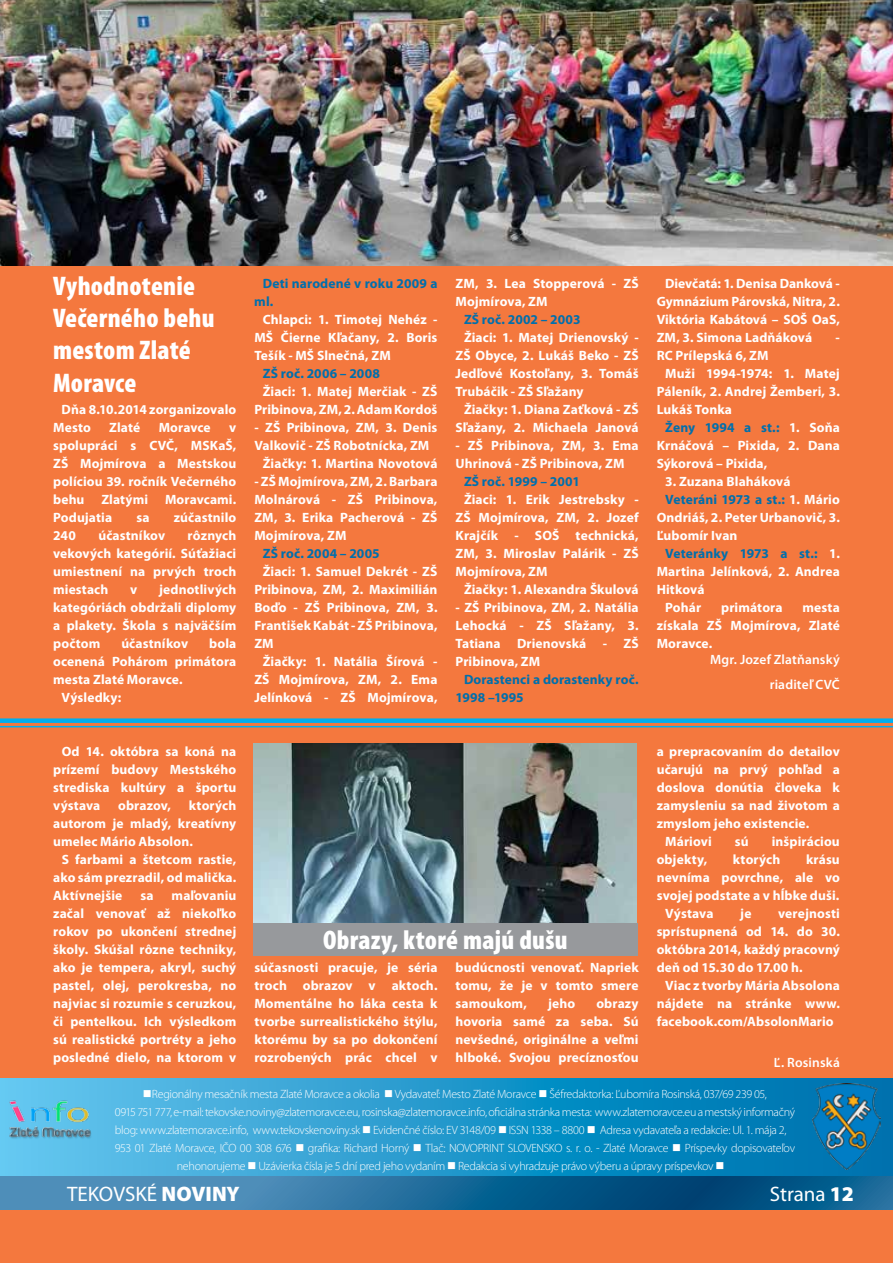
<style>
.page{position:relative;width:893px;height:1263px;background:#f4783e}
.page>*{position:absolute;margin:0;border:0;box-sizing:border-box;transform-origin:0 0}
.t1{font:900 condensed 27px/32.4px "Mini Pro";letter-spacing:.01em;color:#fff}
.t2{font:21px "Mini Pro";color:#fff}
.t3{font:700 13.5px/18px "Mini Pro";letter-spacing:.01em;color:#fff;text-align:justify}
.t4{font:700 13.5px/18px "Mini Pro";letter-spacing:.01em;color:#006fac}
.t5{font:600 13.5px/25px "Mini Pro";letter-spacing:.01em;color:#fff;text-align:right}
.t6{font:300 12px "Mini Pro";letter-spacing:-.025em;color:#fff}
.s1{color:#fff}
.s2{font-weight:900}
</style>
<div class="page">
<svg style="left:0;top:1176px;width:893px;height:34px;background:#236d9b"></svg>
<svg style="left:0;top:1078px;width:893px;height:97px;background:#2398cc"></svg>
<img style="left:813px;top:1084px;width:67px;height:85px">
<img style="left:7px;top:1083px;width:85px;height:75px">
<img style="left:253px;top:743px;width:383px;height:180px">
<div style="left:253px;top:923px;width:385px;height:33px;background:#97999c"></div>
<div style="left:0;top:718px;width:893px;height:5px;background:#00aeef"></div>
<hr style="left:0;top:726px;width:893px;height:1px;background:#00aeef">
<img style="left:0;top:0;width:893px;height:266px">
<h1 class="t1" style="left:53px;top:270px;width:163px">Vyhodnotenie<br>Večerného behu mestom Zlaté<br>Moravce</h1>
<p class="t3" style="left:53px;top:401px;width:185px;text-indent:9px">Dňa 8.10.2014 zorganizovalo<br>Mesto</p>
<p class="t3" style="left:109px;top:419px;width:33px">Zlaté</p>
<p class="t3" style="left:159px;top:419px;width:54px">Moravce</p>
<p class="t3" style="left:53px;top:419px;width:185px;text-indent:176px">v spolupráci s CVČ, MSKaŠ, ZŠ Mojmírova a Mestskou políciou 39. ročník Večerného behu Zlatými Moravcami.<br>Podujatia</p>
<p class="t3" style="left:136px;top:509px;width:15px">sa</p>
<p class="t3" style="left:174px;top:509px;width:64px">zúčastnilo</p>
<p class="t3" style="left:53px;top:527px;width:185px;text-indent:134px">rôznych vekových kategórií. Súťažiaci umiestnení na prvých troch miestach</p>
<p class="t3" style="left:53px;top:527px;width:24px">240</p>
<p class="t3" style="left:98px;top:527px;width:68px">účastníkov</p>
<p class="t3" style="left:53px;top:581px;width:185px;text-indent:106px">jednotlivých kategóriách obdržali diplomy a plakety. Škola s najväčším počtom</p>
<p class="t3" style="left:130px;top:581px;width:9px">v</p>
<p class="t3" style="left:121px;top:635px;width:68px">účastníkov</p>
<p class="t3" style="left:209px;top:635px;width:29px">bola</p>
<p class="t3" style="left:53px;top:653px;width:185px">ocenená Pohárom primátora</p>
<p class="t3" style="left:53px;top:671px;width:131px">mesta Zlaté Moravce.</p>
<p class="t3" style="left:62px;top:689px;width:61px">Výsledky:</p>
<p class="t3" style="left:53px;top:742px;width:185px;text-indent:9px">Od 14. októbra sa koná na prízemí budovy Mestského strediska kultúry a športu výstava</p>
<p class="t3" style="left:53px;top:796px;width:185px;text-indent:136px">ktorých autorom je mladý, kreatívny umelec Mário Absolon.</p>
<p class="t3" style="left:53px;top:850px;width:185px;text-indent:9px">S farbami a štetcom rastie, ako sám prezradil, od malička.<br>Aktívnejšie</p>
<p class="t3" style="left:118px;top:796px;width:54px">obrazov,</p>
<p class="t3" style="left:53px;top:886px;width:185px;text-indent:118px">maľovaniu začal venovať až niekoľko rokov po ukončení strednej školy. Skúšal rôzne techniky, ako je tempera, akryl, suchý pastel, olej, perokresba, no najviac si rozumie s ceruzkou, či pentelkou. Ich výsledkom sú realistické portréty a jeho posledné dielo, na ktorom v</p>
<p class="t3" style="left:140px;top:886px;width:15px">sa</p>
<p class="t4" style="left:254px;top:275px;width:185px;text-indent:9px">Deti narodené v roku 2009 a ml.</p>
<p class="t3" style="left:254px;top:311px;width:185px;text-indent:8px">Chlapci: 1. Timotej Nehéz - MŠ Čierne Kľačany, 2. Boris Tešík - MŠ Slnečná, ZM</p>
<p class="t4" style="left:263px;top:365px;width:119px">ZŠ roč. 2006 – 2008</p>
<p class="t3" style="left:254px;top:383px;width:185px;text-align:right">Žiaci: 1. Matej Merčiak - ZŠ<br>Pribinova, ZM, 2. Adam Kordoš</p>
<p class="t3" style="left:254px;top:419px;width:185px">- ZŠ Pribinova, ZM, 3. Denis</p>
<p class="t3" style="left:254px;top:437px;width:177px">Valkovič - ZŠ Robotnícka, ZM</p>
<p class="t3" style="left:263px;top:455px;width:176px">Žiačky: 1. Martina Novotová</p>
<p class="t3" style="left:254px;top:473px;width:185px">- ZŠ Mojmírova, ZM, 2. Barbara Molnárová - ZŠ Pribinova, ZM, 3. Erika Pacherová - ZŠ Mojmírova, ZM</p>
<p class="t4" style="left:263px;top:544px;width:118px">ZŠ roč. 2004 – 2005</p>
<p class="t3" style="left:254px;top:562px;width:185px;text-indent:8px">Žiaci: 1. Samuel Dekrét - ZŠ Pribinova, ZM, 2. Maximilián Boďo - ZŠ Pribinova, ZM, 3.<br>František Kabát - ZŠ Pribinova, ZM</p>
<p class="t3" style="left:254px;top:652px;width:185px;text-indent:9px">Žiačky: 1. Natália Šírová - ZŠ Mojmírova, ZM, 2. Ema Jelínková - ZŠ Mojmírova,</p>
<p class="t3" style="left:455px;top:274px;width:185px">ZM, 3. Lea Stopperová - ZŠ<br>Mojmírova, ZM</p>
<p class="t4" style="left:464px;top:310px;width:118px">ZŠ roč. 2002 – 2003</p>
<p class="t3" style="left:455px;top:328px;width:185px;text-indent:9px">Žiaci: 1. Matej Drienovský - ZŠ Obyce, 2. Lukáš Beko - ZŠ Jedľové Kostoľany, 3. Tomáš Trubáčik - ZŠ Sľažany</p>
<p class="t3" style="left:455px;top:400px;width:185px;text-align:right">Žiačky: 1. Diana Zaťková - ZŠ<br>Sľažany, 2. Michaela Janová</p>
<p class="t3" style="left:455px;top:436px;width:185px">- ZŠ Pribinova, ZM, 3. Ema<br>Uhrinová - ZŠ Pribinova, ZM</p>
<p class="t4" style="left:464px;top:472px;width:117px">ZŠ roč. 1999 – 2001</p>
<p class="t3" style="left:455px;top:490px;width:185px;text-indent:9px">Žiaci: 1. Erik Jestrebsky - ZŠ Mojmírova, ZM, 2. Jozef Krajčík - SOŠ technická, ZM, 3. Miroslav Palárik - ZŠ Mojmírova, ZM</p>
<p class="t3" style="left:464px;top:580px;width:176px">Žiačky: 1. Alexandra Škulová</p>
<p class="t3" style="left:455px;top:598px;width:185px">- ZŠ Pribinova, ZM, 2. Natália Lehocká - ZŠ Sľažany, 3.<br>Tatiana Drienovská - ZŠ Pribinova, ZM</p>
<p class="t4" style="left:455px;top:670px;width:185px;text-indent:9px">Dorastenci a dorastenky roč.<br>1998 –1995</p>
<h1 class="t1" style="left:323px;top:924px;width:246px">Obrazy, ktoré majú dušu</h1>
<p class="t3" style="left:254px;top:958px;width:185px">súčasnosti pracuje, je séria troch obrazov v aktoch.<br>Momentálne ho láka cesta k tvorbe surrealistického štýlu, ktorému by sa po dokončení rozrobených prác chcel v</p>
<p class="t3" style="left:455px;top:958px;width:185px">budúcnosti venovať. Napriek tomu, že je v tomto smere samoukom,</p>
<p class="t3" style="left:455px;top:994px;width:185px;text-indent:141px">obrazy hovoria samé za seba. Sú nevšedné, originálne a veľmi hlboké. Svojou precíznosťou</p>
<p class="t3" style="left:548px;top:994px;width:29px">jeho</p>
<p class="t3" style="left:657px;top:274px;width:185px;text-indent:9px">Dievčatá: 1. Denisa Danková - Gymnázium Párovská, Nitra, 2.<br>Viktória Kabátová – SOŠ OaS, ZM, 3. Simona Ladňáková</p>
<p class="t3" style="left:835px;top:328px;width:6px">-</p>
<p class="t3" style="left:657px;top:346px;width:113px">RC Prílepská 6, ZM</p>
<p class="t3" style="left:665px;top:364px;width:176px">Muži 1994-1974: 1. Matej</p>
<p class="t3" style="left:657px;top:382px;width:185px">Páleník, 2. Andrej Žemberi, 3.</p>
<p class="t3" style="left:657px;top:400px;width:77px">Lukáš Tonka</p>
<p class="t4" style="left:665px;top:418px;width:176px">Ženy 1994 a st.: <span class="s1">1. Soňa</span></p>
<p class="t3" style="left:657px;top:436px;width:185px">Krnáčová – Pixida, 2. Dana</p>
<p class="t3" style="left:657px;top:454px;width:112px">Sýkorová – Pixida,</p>
<p class="t3" style="left:665px;top:472px;width:127px">3. Zuzana Blaháková</p>
<p class="t4" style="left:665px;top:490px;width:176px">Veteráni 1973 a st.: <span class="s1">1. Mário</span></p>
<p class="t3" style="left:657px;top:508px;width:185px">Ondriáš, 2. Peter Urbanovič, 3.</p>
<p class="t3" style="left:657px;top:526px;width:82px">Ľubomír Ivan</p>
<p class="t4" style="left:665px;top:544px;width:176px">Veteránky 1973 a st.: <span class="s1">1.</span></p>
<p class="t3" style="left:657px;top:562px;width:185px">Martina Jelínková, 2. Andrea</p>
<p class="t3" style="left:657px;top:580px;width:49px">Hitková</p>
<p class="t3" style="left:665px;top:598px;width:38px">Pohár</p>
<p class="t3" style="left:721px;top:598px;width:63px">primátora</p>
<p class="t3" style="left:657px;top:598px;width:185px;text-indent:146px">mesta získala ZŠ Mojmírova, Zlaté Moravce.</p>
<p class="t5" style="left:710px;top:647px;width:131px">Mgr. Jozef Zlatňanský riaditeľ CVČ</p>
<p class="t3" style="left:657px;top:742px;width:185px">a prepracovaním do detailov</p>
<p class="t3" style="left:657px;top:760px;width:185px">učarujú na prvý pohľad a</p>
<p class="t3" style="left:657px;top:778px;width:185px">doslova donútia človeka k</p>
<p class="t3" style="left:657px;top:796px;width:185px">zamysleniu sa nad životom a</p>
<p class="t3" style="left:657px;top:814px;width:154px">zmyslom jeho existencie.</p>
<p class="t3" style="left:665px;top:832px;width:48px">Máriovi</p>
<p class="t3" style="left:735px;top:832px;width:15px">sú</p>
<p class="t3" style="left:772px;top:832px;width:70px">inšpiráciou</p>
<p class="t3" style="left:657px;top:850px;width:52px">objekty,</p>
<p class="t3" style="left:733px;top:850px;width:49px">ktorých</p>
<p class="t3" style="left:806px;top:850px;width:35px">krásu</p>
<p class="t3" style="left:657px;top:868px;width:185px">nevníma povrchne, ale vo</p>
<p class="t3" style="left:657px;top:886px;width:184px">svojej podstate a v hĺbke duši.</p>
<p class="t3" style="left:665px;top:904px;width:50px">Výstava</p>
<p class="t3" style="left:740px;top:904px;width:13px">je</p>
<p class="t3" style="left:657px;top:904px;width:185px;text-indent:122px">verejnosti sprístupnená od 14. do 30. októbra 2014, každý pracovný deň od 15.30 do 17.00 h.</p>
<p class="t3" style="left:657px;top:976px;width:185px;text-indent:9px">Viac z tvorby Mária Absolona nájdete na stránke www. facebook.com/AbsolonMario</p>
<p class="t5" style="left:774px;top:1050px;width:67px">Ľ. Rosinská</p>
<p class="t6" style="left:143px;top:1087px;width:626px">■Regionálny mesačník mesta Zlaté Moravce a okolia ■ Vydavateľ: Mesto Zlaté Moravce ■ Šéfredaktorka: Ľubomíra Rosinská, 037/69 239 05,</p>
<p class="t6" style="left:115px;top:1105px;width:682px">0915 751 777, e-mail: tekovske.noviny@zlatemoravce.eu, rosinska@zlatemoravce.info, oficiálna stránka mesta: www.zlatemoravce.eu a mestský informačný</p>
<p class="t6" style="left:115px;top:1123px;width:673px">blog: www.zlatemoravce.info, www.tekovskenoviny.sk ■ Evidenčné číslo: EV 3148/09 ■ ISSN 1338 – 8800 ■ Adresa vydavateľa a redakcie: Ul. 1. mája 2,</p>
<p class="t6" style="left:115px;top:1141px;width:682px">953 01 Zlaté Moravce, IČO 00 308 676 ■ grafika: Richard Horný ■ Tlač: NOVOPRINT SLOVENSKO s. r. o. - Zlaté Moravce ■ Príspevky dopisovateľov</p>
<p class="t6" style="left:177px;top:1159px;width:549px">nehonorujeme ■ Uzávierka čísla je 5 dní pred jeho vydaním ■ Redakcia si vyhradzuje právo výberu a úpravy príspevkov ■</p>
<h2 class="t2" style="left:67px;top:1182px;width:174px">TEKOVSKÉ <span class="s2">NOVINY</span></h2>
<h2 class="t2" style="left:770px;top:1182px;width:86px">Strana <span class="s2">12</span></h2>
</div>
